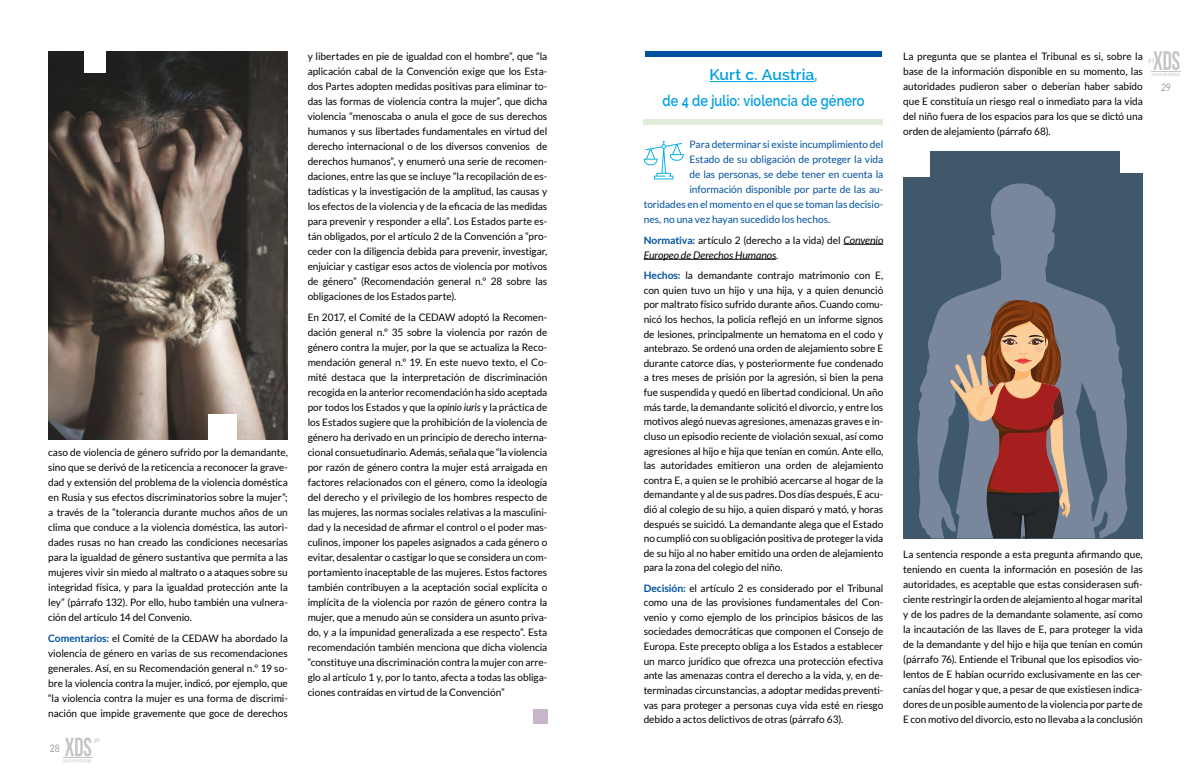
<style>
.page{position:relative;width:1191px;height:780px;background:#fff}
.page>*{position:absolute;margin:0;border:0;box-sizing:border-box;transform-origin:0 0}
.t1{font:600 15.4px/25.7px "Raleway";letter-spacing:.005em;color:#009fe3;text-align:center}
.t2{font:italic 10.5px "Lato";letter-spacing:-.005em;color:#000}
.t3{font:10.3px/15px "Lato";letter-spacing:-.005em;color:#000;text-align:justify}
.t4{font:10.3px "Lato";letter-spacing:-.005em;color:#0052a1}
.t5{font:10.3px "Lato";color:#9d9d9c;scale:.84 1}
.t6{font:6.9px "Lato";color:#c6c6c6;scale:.76 1}
.t7{font:6.3px "Lato";color:#c6c6c6;scale:.83 1}
.s1{font-weight:700;font-size:10.2px;color:#0052a1}
.s2{font-style:italic;font-size:10.5px}
.s3{font-style:normal;font-size:10.3px}
</style>
<div class="page">
<svg style="left:1151px;top:51px;width:29px;height:25px"></svg>
<svg style="left:63px;top:737px;width:29px;height:25px"></svg>
<hr style="left:709px;top:81px;width:105px;height:1px;background:#009fe3">
<hr style="left:843px;top:244px;width:40px;height:1px;background:#000">
<hr style="left:643px;top:259px;width:133px;height:1px;background:#000">
<div style="left:533px;top:709px;width:14px;height:14px;background:#cab6ca"></div>
<div style="left:645px;top:51px;width:236px;height:5px;background:#0052a1"></div>
<div style="left:643px;top:119px;width:239px;height:5px;background:#e2edd9"></div>
<svg style="left:643px;top:141px;width:41px;height:38px"></svg>
<img style="left:48px;top:51px;width:240px;height:388px">
<div style="left:208px;top:413px;width:29px;height:26px;background:#fff"></div>
<div style="left:84px;top:51px;width:21px;height:22px;background:#fff"></div>
<div style="left:903px;top:151px;width:239px;height:387px;background:#40586c"></div>
<svg style="left:917px;top:173px;width:210px;height:365px"></svg>
<svg style="left:949px;top:294px;width:121px;height:244px;background:#886662"></svg>
<div style="left:903px;top:151px;width:26px;height:26px;background:#fff"></div>
<div style="left:1120px;top:150px;width:22px;height:23px;background:#fff"></div>
<p class="t3" style="left:48px;top:445px;width:241px">caso de violencia de género sufrido por la demandante, sino que se derivó de la reticencia a reconocer la grave&shy;dad y extensión del problema de la violencia doméstica en Rusia y sus efectos discriminatorios sobre la mujer”; a través de la “tolerancia durante muchos años de un clima que conduce a la violencia doméstica, las autori&shy;dades rusas no han creado las condiciones necesarias para la igualdad de género sustantiva que permita a las mujeres vivir sin miedo al maltrato o a ataques sobre su integridad física, y para la igualdad protección ante la ley” (párrafo 132). Por ello, hubo también una vulnera&shy;ción del artículo 14 del Convenio.</p>
<p class="t3" style="left:48px;top:630px;width:241px"><span class="s1">Comentarios:</span> el Comité de la CEDAW ha abordado la violencia de género en varias de sus recomendaciones generales. Así, en su Recomendación general n.º 19 so&shy;bre la violencia contra la mujer, indicó, por ejemplo, que “la violencia contra la mujer es una forma de discrimi&shy;nación que impide gravemente que goce de derechos</p>
<p class="t5" style="left:50px;top:742px;width:13px">28</p>
<p class="t6" style="left:94px;top:736px;width:9px">#9</p>
<p class="t3" style="left:308px;top:48px;width:241px">y libertades en pie de igualdad con el hombre”, que “la aplicación cabal de la Convención exige que los Esta&shy;dos Partes adopten medidas positivas para eliminar to&shy;das las formas de violencia contra la mujer”, que dicha violencia “menoscaba o anula el goce de sus derechos humanos y sus libertades fundamentales en virtud del derecho internacional o de los diversos convenios de derechos humanos”, y enumeró una serie de recomen&shy;daciones, entre las que se incluye “la recopilación de es&shy;tadísticas y la investigación de la amplitud, las causas y los efectos de la violencia y de la eficacia de las medidas para prevenir y responder a ella”. Los Estados parte es&shy;tán obligados, por el artículo 2 de la Convención a “pro&shy;ceder con la diligencia debida para prevenir, investigar, enjuiciar y castigar esos actos de violencia por motivos de género” (Recomendación general n.º 28 sobre las obligaciones de los Estados parte).</p>
<p class="t3" style="left:308px;top:309px;width:241px">En 2017, el Comité de la CEDAW adoptó la Recomen&shy;dación general n.º 35 sobre la violencia por razón de género contra la mujer, por la que se actualiza la Reco&shy;mendación general n.º 19. En este nuevo texto, el Co&shy;mité destaca que la interpretación de discriminación recogida en la anterior recomendación ha sido aceptada por todos los Estados y que la <span class="s2">opinio iuris</span> y la práctica de los Estados sugiere que la prohibición de la violencia de género ha derivado en un principio de derecho interna&shy;cional consuetudinario. Además, señala que “la violencia por razón de género contra la mujer está arraigada en factores relacionados con el género, como la ideología del derecho y el privilegio de los hombres respecto de las mujeres, las normas sociales relativas a la masculini&shy;dad y la necesidad de afirmar el control o el poder mas&shy;culinos, imponer los papeles asignados a cada género o evitar, desalentar o castigar lo que se considera un com&shy;portamiento inaceptable de las mujeres. Estos factores también contribuyen a la aceptación social explícita o implícita de la violencia por razón de género contra la mujer, que a menudo aún se considera un asunto priva&shy;do, y a la impunidad generalizada a ese respecto”. Esta recomendación también menciona que dicha violencia “constituye una discriminación contra la mujer con arre&shy;glo al artículo 1 y, por lo tanto, afecta a todas las obliga&shy;ciones contraídas en virtud de la Convención”</p>
<h1 class="t1" style="left:662px;top:62px;width:203px">Kurt c. Austria,<br>de 4 de julio: violencia de género</h1>
<p class="t4" style="left:689px;top:138px;width:195px">Para determinar si existe incumplimiento del</p>
<p class="t4" style="left:689px;top:153px;width:195px">Estado de su obligación de proteger la vida</p>
<p class="t4" style="left:689px;top:168px;width:195px">de las personas, se debe tener en cuenta la</p>
<p class="t4" style="left:689px;top:183px;width:195px">información disponible por parte de las au-</p>
<p class="t4" style="left:643px;top:198px;width:241px">toridades en el momento en el que se toman las decisio-</p>
<p class="t4" style="left:643px;top:213px;width:188px">nes, no una vez hayan sucedido los hechos.</p>
<p class="t3" style="left:643px;top:232px;width:241px"><span class="s1">Normativa:</span> artículo 2 (derecho a la vida) del <span class="s2">Convenio</span></p>
<p class="t2" style="left:643px;top:249px;width:136px">Europeo de Derechos Humanos<span class="s3">.</span></p>
<p class="t3" style="left:643px;top:268px;width:241px;line-height:14.6px"><span class="s1">Hechos:</span> la demandante contrajo matrimonio con E, con quien tuvo un hijo y una hija, y a quien denunció por maltrato físico sufrido durante años. Cuando comu&shy;nicó los hechos, la policía reflejó en un informe signos de lesiones, principalmente un hematoma en el codo y antebrazo. Se ordenó una orden de alejamiento sobre E durante catorce días, y posteriormente fue condenado a tres meses de prisión por la agresión, si bien la pena fue suspendida y quedó en libertad condicional. Un año más tarde, la demandante solicitó el divorcio, y entre los motivos alegó nuevas agresiones, amenazas graves e in&shy;cluso un episodio reciente de violación sexual, así como agresiones al hijo e hija que tenían en común. Ante ello, las autoridades emitieron una orden de alejamiento contra E, a quien se le prohibió acercarse al hogar de la demandante y al de sus padres. Dos días después, E acu&shy;dió al colegio de su hijo, a quien disparó y mató, y horas después se suicidó. La demandante alega que el Estado no cumplió con su obligación positiva de proteger la vida de su hijo al no haber emitido una orden de alejamiento para la zona del colegio del niño.</p>
<p class="t3" style="left:643px;top:580px;width:241px;line-height:14.6px"><span class="s1">Decisión:</span> el artículo 2 es considerado por el Tribunal como una de las provisiones fundamentales del Con&shy;venio y como ejemplo de los principios básicos de las sociedades democráticas que componen el Consejo de Europa. Este precepto obliga a los Estados a establecer un marco jurídico que ofrezca una protección efectiva ante las amenazas contra el derecho a la vida, y, en de&shy;terminadas circunstancias, a adoptar medidas preventi&shy;vas para proteger a personas cuya vida esté en riesgo debido a actos delictivos de otras (párrafo 63).</p>
<p class="t3" style="left:903px;top:48px;width:241px">La pregunta que se plantea el Tribunal es si, sobre la base de la información disponible en su momento, las autoridades pudieron saber o deberían haber sabido que E constituía un riesgo real o inmediato para la vida del niño fuera de los espacios para los que se dictó una orden de alejamiento (párrafo 68).</p>
<p class="t7" style="left:1148px;top:57px;width:9px">#9</p>
<p class="t5" style="left:1161px;top:82px;width:13px">29</p>
<p class="t3" style="left:903px;top:546px;width:241px">La sentencia responde a esta pregunta afirmando que, teniendo en cuenta la información en posesión de las autoridades, es aceptable que estas considerasen sufi&shy;ciente restringir la orden de alejamiento al hogar marital y de los padres de la demandante solamente, así como la incautación de las llaves de E, para proteger la vida de la demandante y del hijo e hija que tenían en común (párrafo 76). Entiende el Tribunal que los episodios vio&shy;lentos de E habían ocurrido exclusivamente en las cer&shy;canías del hogar y que, a pesar de que existiesen indica&shy;dores de un posible aumento de la violencia por parte de E con motivo del divorcio, esto no llevaba a la conclusión</p>
</div>
